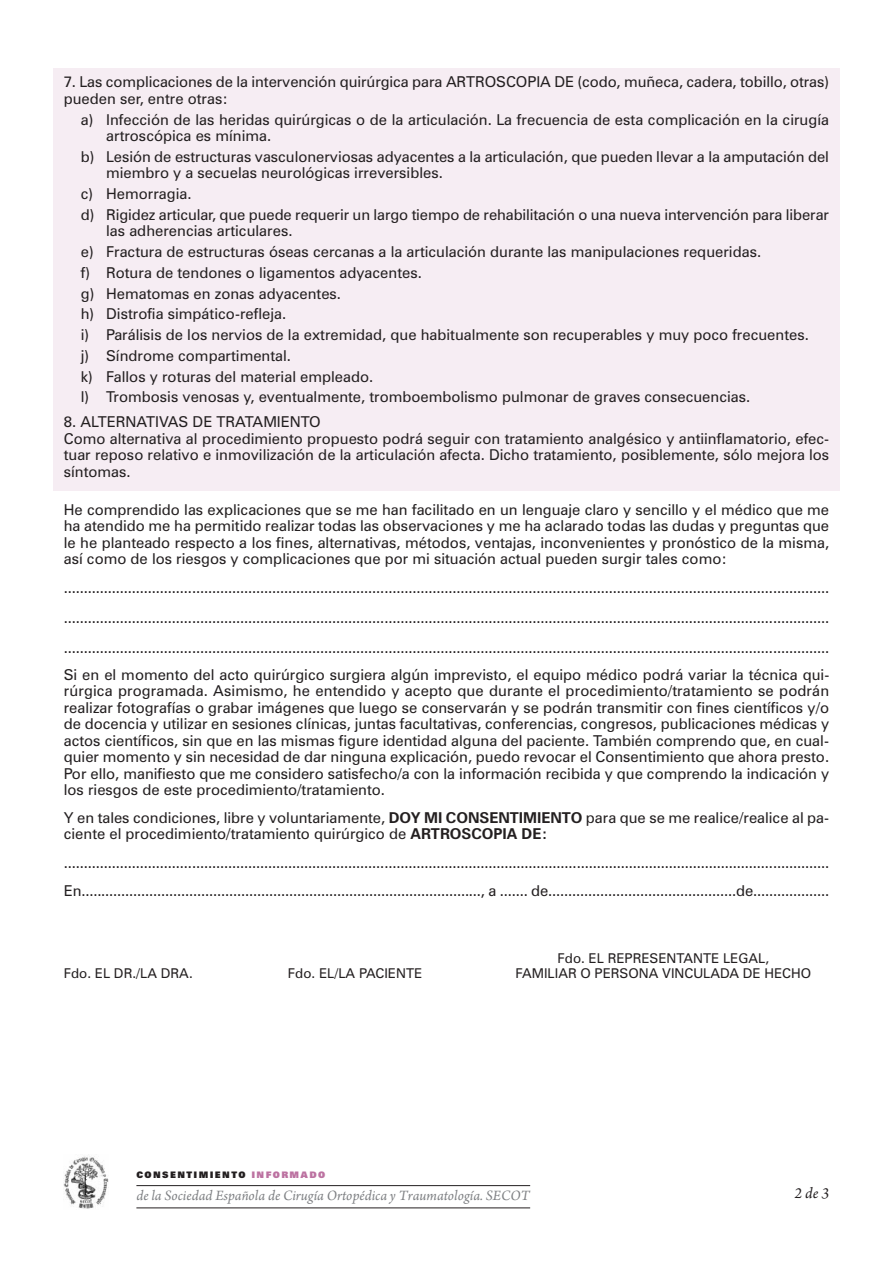
<style>
.page{position:relative;width:893px;height:1263px;background:#fff}
.page>*{position:absolute;margin:0;border:0;box-sizing:border-box;transform-origin:0 0}
.t1{font:italic 16.2px "Arno Pro";color:#231f20}
.t2{font:15px/16.5px "Zurich BT";color:#231f20}
.t3{font:italic 15px "Arno Pro";color:#7e8083}
.t4{font:13.5px "Zurich BT";color:#231f20}
.t5{font:900 9px "Zurich BT";letter-spacing:.15em;color:#231f20}
.s1{font-weight:700}
.s2{color:#bc72a1}
</style>
<div class="page">
<div style="left:53px;top:68px;width:787px;height:422px;background:#f6edf3"></div>
<hr style="left:136px;top:1185px;width:394px;height:1px;background:#231f20">
<hr style="left:136px;top:1207px;width:394px;height:1px;background:#231f20">
<img style="left:64px;top:1156px;width:44px;height:53px">
<p class="t2" style="left:64px;top:75px;width:767px">7. Las complicaciones de la intervención quirúrgica para ARTROSCOPIA DE (codo, muñeca, cadera, tobillo, otras) pueden ser, entre otras:</p>
<p class="t2" style="left:106px;top:112px;width:724px;text-indent:-25px">a) Infección de las heridas quirúrgicas o de la articulación. La frecuencia de esta complicación en la cirugía artroscópica es mínima.</p>
<p class="t2" style="left:106px;top:150px;width:724px;text-indent:-25px">b) Lesión de estructuras vasculonerviosas adyacentes a la articulación, que pueden llevar a la amputación del miembro y a secuelas neurológicas irreversibles.</p>
<p class="t2" style="left:81px;top:185px;width:750px;line-height:20.7px">c) Hemorragia.<br>d) Rigidez articular, que puede requerir un largo tiempo de rehabilitación o una nueva intervención para liberar</p>
<p class="t2" style="left:81px;top:222px;width:730px;line-height:20.7px;text-indent:25px">las adherencias articulares.<br>e) Fractura de estructuras óseas cercanas a la articulación durante las manipulaciones requeridas.<br>f) Rotura de tendones o ligamentos adyacentes.<br>g) Hematomas en zonas adyacentes.<br>h) Distrofia simpático-refleja.<br>i) Parálisis de los nervios de la extremidad, que habitualmente son recuperables y muy poco frecuentes. j) Síndrome compartimental.<br>k) Fallos y roturas del material empleado.<br>l) Trombosis venosas y, eventualmente, tromboembolismo pulmonar de graves consecuencias.</p>
<p class="t2" style="left:64px;top:415px;width:767px">8. ALTERNATIVAS DE TRATAMIENTO<br>Como alternativa al procedimiento propuesto podrá seguir con tratamiento analgésico y antiinflamatorio, efec&shy;tuar reposo relativo e inmovilización de la articulación afecta. Dicho tratamiento, posiblemente, sólo mejora los síntomas.</p>
<p class="t2" style="left:64px;top:502px;width:767px;text-align:justify">He comprendido las explicaciones que se me han facilitado en un lenguaje claro y sencillo y el médico que me ha atendido me ha permitido realizar todas las observaciones y me ha aclarado todas las dudas y preguntas que le he planteado respecto a los fines, alternativas, métodos, ventajas, inconvenientes y pronóstico de la misma, así como de los riesgos y complicaciones que por mi situación actual pueden surgir tales como:</p>
<p class="t2" style="left:64px;top:574px;width:767px;line-height:30px;text-align:justify">............................................................................................................................................................................................... ............................................................................................................................................................................................... ...............................................................................................................................................................................................</p>
<p class="t2" style="left:64px;top:668px;width:767px;text-align:justify">Si en el momento del acto quirúrgico surgiera algún imprevisto, el equipo médico podrá variar la técnica qui&shy;rúrgica programada. Asimismo, he entendido y acepto que durante el procedimiento/tratamiento se podrán rea lizar fotografías o grabar imágenes que luego se conservarán y se podrán transmitir con fines científicos y/o de docencia y utilizar en sesiones clínicas, juntas facultativas, conferencias, congresos, publicaciones médicas y actos científicos, sin que en las mismas figure identidad alguna del paciente. También comprendo que, en cual&shy;quier momento y sin necesidad de dar ninguna explicación, puedo revocar el Consentimiento que ahora presto.<br>Por ello, manifiesto que me considero satisfecho/a con la información recibida y que comprendo la indicación y los riesgos de este procedimiento/tratamiento.</p>
<p class="t2" style="left:64px;top:810px;width:767px">Y en tales condiciones, libre y voluntariamente, <span class="s1">DOY MI CONSENTIMIENTO</span> para que se me realice/realice al pa&shy;ciente el procedimiento/tratamiento quirúrgico de <span class="s1">ARTROSCOPIA DE:</span></p>
<p class="t2" style="left:64px;top:849px;width:767px;line-height:28.7px">...............................................................................................................................................................................................<br>En...................................................................................................., a ....... de...............................................de...................</p>
<p class="t4" style="left:557px;top:953px;width:213px">Fdo. EL REPRESENTANTE LEGAL,</p>
<p class="t4" style="left:64px;top:968px;width:131px">Fdo. EL DR./LA DRA.</p>
<p class="t4" style="left:288px;top:968px;width:136px">Fdo. EL/LA PACIENTE</p>
<p class="t4" style="left:515px;top:968px;width:297px">FAMILIAR O PERSONA VINCULADA DE HECHO</p>
<p class="t5" style="left:136px;top:1171px;width:190px">CONSENTIMIENTO <span class="s2">INFORMADO</span></p>
<p class="t3" style="left:136px;top:1189px;width:395px">de la Sociedad Española de Cirugía Ortopédica y Traumatología. SECOT</p>
<p class="t1" style="left:794px;top:1187px;width:36px">2 de 3</p>
</div>
